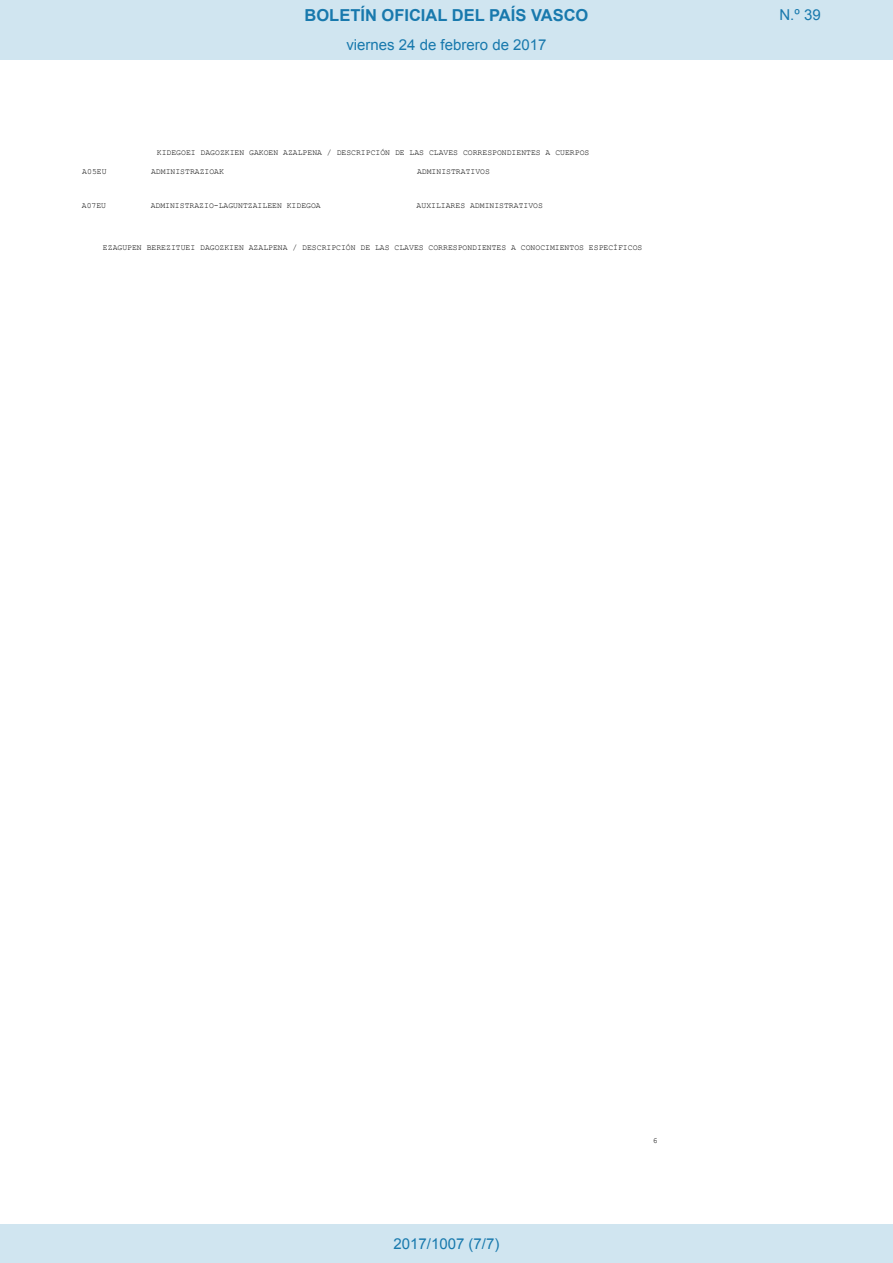
<style>
.page{position:relative;width:893px;height:1263px;background:#fff}
.page>*{position:absolute;margin:0;border:0;box-sizing:border-box;transform-origin:0 0}
.t1{font:700 16.5px "Arial";color:#1879ad}
.Paginacion_Centro{font:15px "Arial";color:#1879ad}
.t2{font:8.1px "Courier New";color:#000}
</style>
<div class="page">
<div style="left:0;top:0;width:893px;height:60px;background:#d0e5f0"></div>
<div style="left:0;top:1225px;width:893px;height:38px;background:#d0e5f0"></div>
<p class="t2" style="left:82px;top:167px;width:26px">A05EU</p>
<h1 class="t1" style="left:305px;top:4px;width:285px">BOLETÍN OFICIAL DEL PAÍS VASCO</h1>
<h2 class="Paginacion_Centro" style="left:779px;top:5px;width:43px">N.º 39</h2>
<h2 class="Paginacion_Centro" style="left:346px;top:35px;width:202px">viernes 24 de febrero de 2017</h2>
<p class="t2" style="left:157px;top:147px;width:434px">KIDEGOEI DAGOZKIEN GAKOEN AZALPENA / DESCRIPCIÓN DE LAS CLAVES CORRESPONDIENTES A CUERPOS</p>
<p class="t2" style="left:151px;top:167px;width:74px">ADMINISTRAZIOAK</p>
<p class="t2" style="left:417px;top:167px;width:74px">ADMINISTRATIVOS</p>
<p class="t2" style="left:82px;top:200px;width:26px">A07EU</p>
<p class="t2" style="left:151px;top:200px;width:172px">ADMINISTRAZIO-LAGUNTZAILEEN KIDEGOA</p>
<p class="t2" style="left:417px;top:200px;width:128px">AUXILIARES ADMINISTRATIVOS</p>
<p class="t2" style="left:103px;top:242px;width:541px">EZAGUPEN BEREZITUEI DAGOZKIEN AZALPENA / DESCRIPCIÓN DE LAS CLAVES CORRESPONDIENTES A CONOCIMIENTOS ESPECÍFICOS</p>
<p class="Paginacion_Centro" style="left:393px;top:1234px;width:107px">2017/1007 (7/7)</p>
<p class="t2" style="left:653px;top:1136px;width:6px">6</p>
</div>
